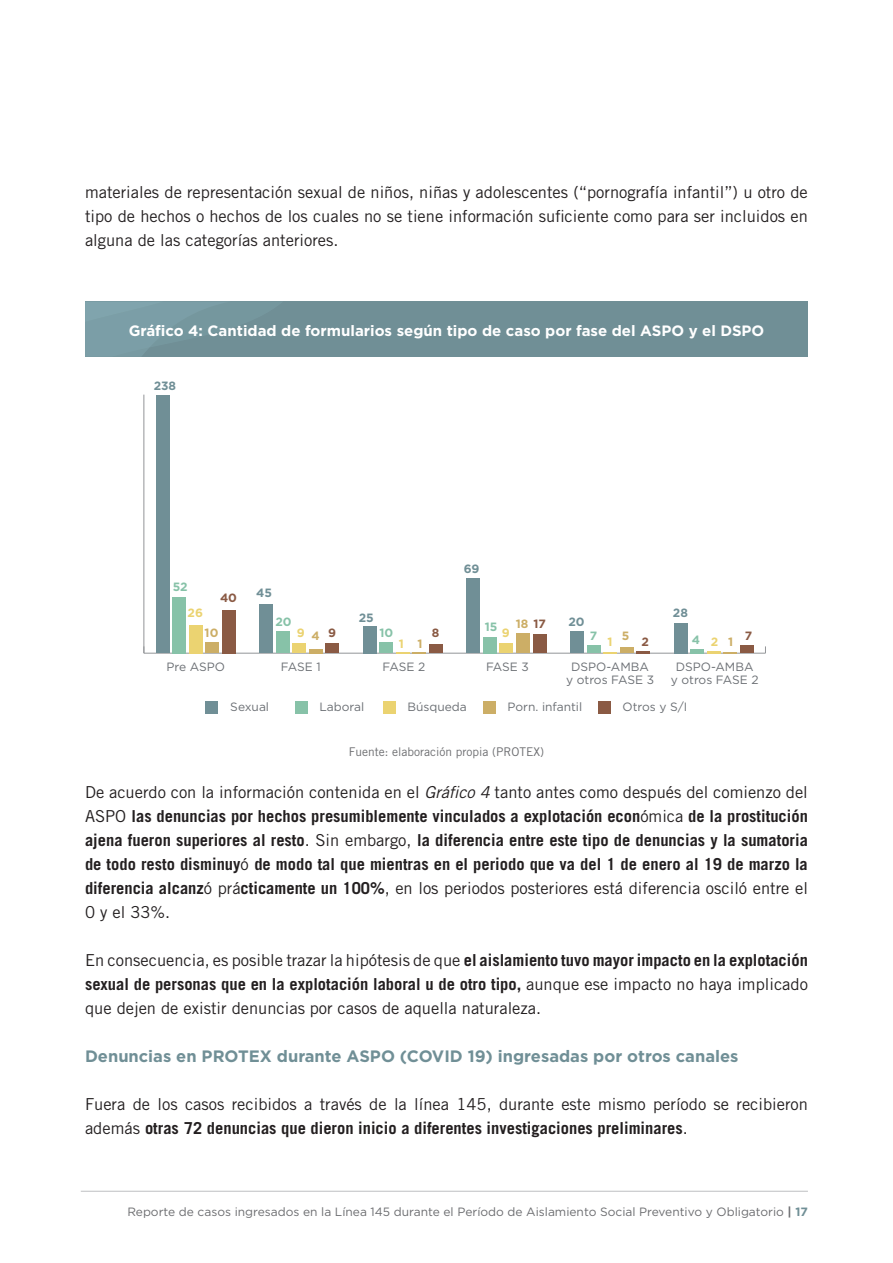
<style>
.page{position:relative;width:893px;height:1263px;background:#fff}
.page>*{position:absolute;margin:0;border:0;box-sizing:border-box;transform-origin:0 0}
.t1{font:16.5px/24px "Trade Gothic LT Std";color:#231f20;text-align:justify}
.t2{font:700 16.5px/24px "Trade Gothic LT Std";color:#231f20;text-align:justify}
.t3{font:700 16.5px "Gotham";color:#708f96}
.t4{font:700 15px "Gotham";color:#fff}
.t5{font:12px/13.5px "Gotham";color:#6b6f74;text-align:center}
.t6{font:12px "Gotham";color:#6c6d70}
.t7{font:12px "Trade Gothic LT Std";color:#6c6d70}
.t8{font:700 12px "Gotham";color:#708f96}
.t9{font:700 12px "Gotham";color:#87c2a8}
.t10{font:700 12px "Gotham";color:#ccae66}
.t11{font:700 12px "Gotham";color:#ebd371}
.t12{font:700 12px "Gotham";color:#8a5a44}
.s1{color:#8a5a44}
.s2{font-weight:400}
.s3{font-weight:400;font-style:italic}
.s4{font-weight:700}
.s5{font-weight:700;color:#708f96}
</style>
<div class="page">
<hr style="left:81px;top:1191px;width:727px;height:1px;background:#bebfc2">
<hr style="left:144px;top:653px;width:621px;height:1px;background:#939598">
<hr style="left:143px;top:395px;width:1px;height:258px;background:#939598">
<div style="left:222px;top:610px;width:13px;height:43px;background:#8a5a44"></div>
<div style="left:326px;top:643px;width:13px;height:10px;background:#8a5a44"></div>
<div style="left:429px;top:644px;width:14px;height:9px;background:#8a5a44"></div>
<div style="left:533px;top:635px;width:13px;height:18px;background:#8a5a44"></div>
<svg style="left:637px;top:651px;width:13px;height:2px"></svg>
<div style="left:740px;top:646px;width:13px;height:7px;background:#8a5a44"></div>
<div style="left:206px;top:642px;width:13px;height:11px;background:#ccae66"></div>
<hr style="left:309px;top:649px;width:13px;height:4px;background:#ccae66">
<div style="left:516px;top:634px;width:14px;height:19px;background:#ccae66"></div>
<div style="left:620px;top:648px;width:13px;height:5px;background:#ccae66"></div>
<div style="left:189px;top:625px;width:13px;height:28px;background:#ebd371"></div>
<div style="left:293px;top:643px;width:13px;height:10px;background:#ebd371"></div>
<svg style="left:396px;top:652px;width:30px;height:1px"></svg>
<div style="left:500px;top:643px;width:13px;height:10px;background:#ebd371"></div>
<svg style="left:603px;top:652px;width:14px;height:1px"></svg>
<svg style="left:707px;top:651px;width:30px;height:2px"></svg>
<div style="left:172px;top:597px;width:14px;height:56px;background:#87c2a8"></div>
<div style="left:276px;top:631px;width:13px;height:22px;background:#87c2a8"></div>
<div style="left:380px;top:642px;width:13px;height:11px;background:#87c2a8"></div>
<div style="left:483px;top:637px;width:13px;height:16px;background:#87c2a8"></div>
<div style="left:587px;top:646px;width:13px;height:7px;background:#87c2a8"></div>
<hr style="left:690px;top:649px;width:14px;height:4px;background:#87c2a8">
<div style="left:156px;top:396px;width:13px;height:257px;background:#708f96"></div>
<div style="left:259px;top:604px;width:14px;height:49px;background:#708f96"></div>
<div style="left:363px;top:626px;width:13px;height:27px;background:#708f96"></div>
<div style="left:467px;top:578px;width:13px;height:75px;background:#708f96"></div>
<div style="left:570px;top:631px;width:13px;height:22px;background:#708f96"></div>
<div style="left:674px;top:623px;width:13px;height:30px;background:#708f96"></div>
<div style="left:85px;top:301px;width:723px;height:56px;background:#708f96"></div>
<svg style="left:85px;top:301px;width:142px;height:56px"></svg>
<div style="left:206px;top:701px;width:12px;height:13px;background:#708f96"></div>
<div style="left:295px;top:701px;width:13px;height:13px;background:#87c2a8"></div>
<div style="left:383px;top:701px;width:12px;height:13px;background:#ebd371"></div>
<div style="left:483px;top:701px;width:12px;height:13px;background:#ccae66"></div>
<div style="left:598px;top:701px;width:12px;height:13px;background:#8a5a44"></div>
<p class="t1" style="left:85px;top:180px;width:724px">materiales de representación sexual de niños, niñas y adolescentes (“pornografía infantil”) u otro de tipo de hechos o hechos de los cuales no se tiene información suficiente como para ser incluidos en alguna de las categorías anteriores.</p>
<p class="t4" style="left:129px;top:321px;width:637px">Gráfico 4: Cantidad de formularios según tipo de caso por fase del ASPO y el DSPO</p>
<p class="t8" style="left:154px;top:378px;width:24px">238</p>
<p class="t9" style="left:173px;top:579px;width:16px">52</p>
<p class="t12" style="left:220px;top:590px;width:19px">40</p>
<p class="t8" style="left:256px;top:585px;width:17px">45</p>
<p class="t8" style="left:464px;top:560px;width:17px">69</p>
<p class="t11" style="left:188px;top:605px;width:17px">26</p>
<p class="t8" style="left:673px;top:605px;width:17px">28</p>
<p class="t8" style="left:359px;top:609px;width:17px">25</p>
<p class="t8" style="left:568px;top:614px;width:18px">20</p>
<p class="t9" style="left:275px;top:614px;width:18px">20</p>
<p class="t10" style="left:516px;top:616px;width:32px">18 <span class="s1">17</span></p>
<p class="t9" style="left:485px;top:619px;width:14px">15</p>
<p class="t10" style="left:205px;top:625px;width:15px">10</p>
<p class="t11" style="left:297px;top:625px;width:9px">9</p>
<p class="t9" style="left:380px;top:625px;width:15px">10</p>
<p class="t11" style="left:502px;top:625px;width:9px">9</p>
<p class="t12" style="left:328px;top:625px;width:9px">9</p>
<p class="t12" style="left:745px;top:628px;width:9px">7</p>
<p class="t12" style="left:432px;top:625px;width:9px">8</p>
<p class="t10" style="left:311px;top:628px;width:10px">4</p>
<p class="t9" style="left:590px;top:628px;width:9px">7</p>
<p class="t9" style="left:692px;top:632px;width:10px">4</p>
<p class="t5" style="left:566px;top:659px;width:90px">DSPO-AMBA<br>y otros FASE 3</p>
<p class="t10" style="left:622px;top:628px;width:9px">5</p>
<p class="t11" style="left:608px;top:634px;width:7px">1</p>
<p class="t11" style="left:711px;top:634px;width:9px">2</p>
<p class="t12" style="left:641px;top:634px;width:9px">2</p>
<p class="t10" style="left:728px;top:634px;width:7px">1</p>
<p class="t11" style="left:399px;top:636px;width:7px">1</p>
<p class="t10" style="left:418px;top:636px;width:7px">1</p>
<p class="t5" style="left:671px;top:659px;width:89px">DSPO-AMBA<br>y otros FASE 2</p>
<p class="t5" style="left:166px;top:659px;width:60px">Pre ASPO</p>
<p class="t5" style="left:281px;top:659px;width:41px">FASE 1</p>
<p class="t5" style="left:382px;top:659px;width:44px">FASE 2</p>
<p class="t5" style="left:486px;top:659px;width:44px">FASE 3</p>
<p class="t5" style="left:230px;top:700px;width:40px">Sexual</p>
<p class="t5" style="left:320px;top:700px;width:46px">Laboral</p>
<p class="t5" style="left:407px;top:700px;width:61px">Búsqueda</p>
<p class="t5" style="left:507px;top:700px;width:76px">Porn. infantil</p>
<p class="t5" style="left:622px;top:700px;width:66px">Otros y S/I</p>
<p class="t7" style="left:349px;top:744px;width:197px">Fuente: elaboración propia (PROTEX)</p>
<p class="t2" style="left:85px;top:780px;width:724px"><span class="s2">De acuerdo con la información contenida en el</span> <span class="s3">Gráfico 4</span> <span class="s2">tanto antes como después del comienzo del ASPO</span> las denuncias por hechos presumiblemente vinculados a explotación econ<span class="s2">ómica</span> de la prostitución ajena fueron superiores al resto<span class="s2">. Sin embargo,</span> la diferencia entre este tipo de denuncias y la sumatoria de todo resto disminuy<span class="s2">ó</span> de modo tal que mientras en el periodo que va del 1 de enero al 19 de marzo la diferencia alcanz<span class="s2">ó prá</span>cticamente un 100%<span class="s2">, en los periodos posteriores está diferencia osciló entre el 0 y el 33%.</span></p>
<p class="t1" style="left:85px;top:948px;width:724px">En consecuencia, es posible trazar la hipótesis de que <span class="s4">el aislamiento tuvo mayor impacto en la explotación sexual de personas que en la explotación laboral u de otro tipo,</span> aunque ese impacto no haya implicado que dejen de existir denuncias por casos de aquella naturaleza.</p>
<p class="t3" style="left:85px;top:1045px;width:655px">Denuncias en PROTEX durante ASPO (COVID 19) ingresadas por otros canales</p>
<p class="t1" style="left:85px;top:1092px;width:724px">Fuera de los casos recibidos a través de la línea 145, durante este mismo período se recibieron además <span class="s4">otras 72 denuncias que dieron inicio a diferentes investigaciones preliminares</span>.</p>
<p class="t6" style="left:127px;top:1204px;width:682px">Reporte de casos ingresados en la Línea 145 durante el Período de Aislamiento Social Preventivo y Obligatorio <span class="s4">|</span> <span class="s5">17</span></p>
</div>
